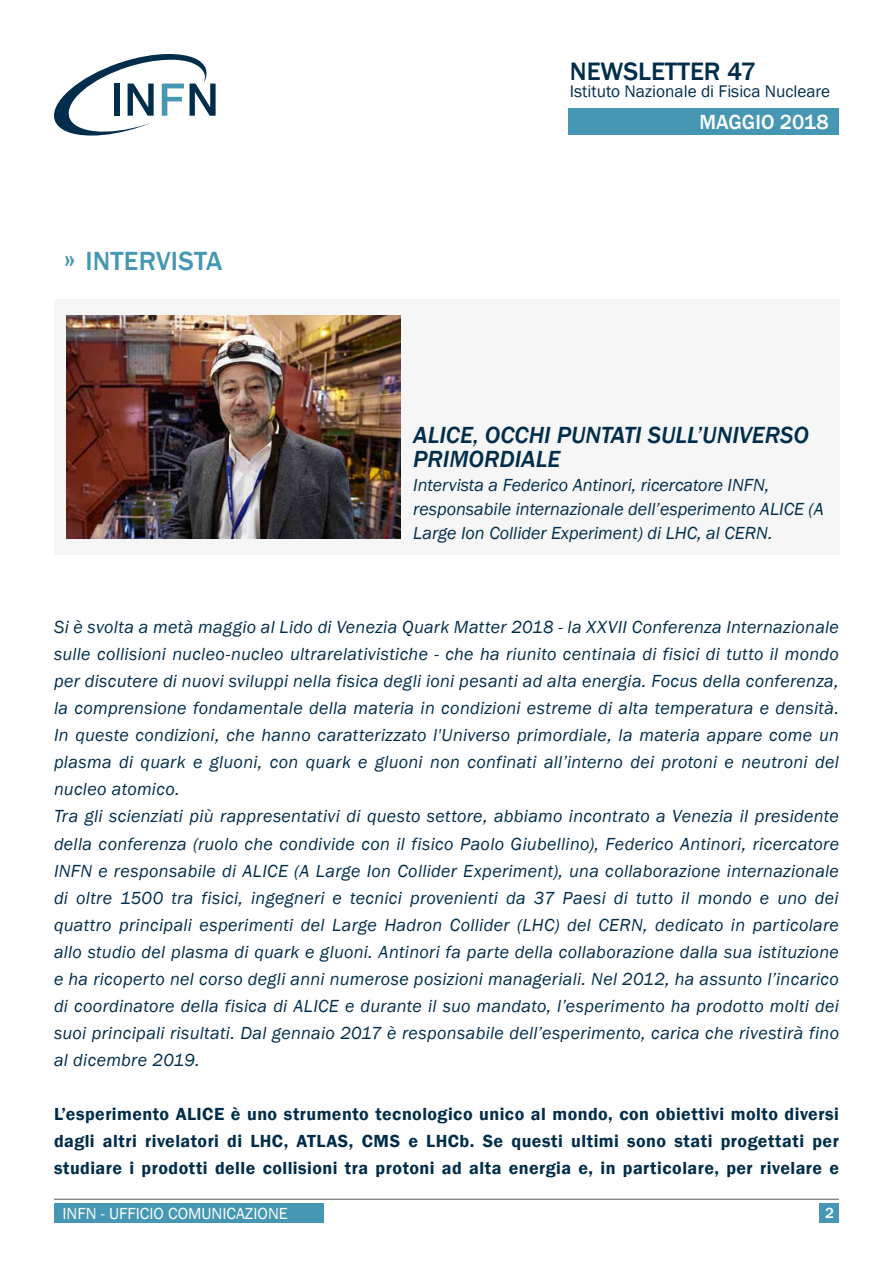
<style>
.page{position:relative;width:893px;height:1263px;background:#fff}
.page>*{position:absolute;margin:0;border:0;box-sizing:border-box;transform-origin:0 0}
.t1{font:500 27px "Franklin Gothic";letter-spacing:.01em;color:#4597b4}
.t2{font:500 25.95px "Franklin Gothic";color:#002d4b}
.t3{font:italic 500 24px/24px "Franklin Gothic";color:#002d4b}
.t4{font:500 21px "Franklin Gothic";color:#fff}
.t5{font:italic 18px/27px "Franklin Gothic";letter-spacing:.015em;color:#002d4b}
.t6{font:600 18px/27px "Franklin Gothic";letter-spacing:.025em;color:#002d4b;text-align:justify}
.t7{font:17.25px "Franklin Gothic";color:#002d4b}
.t8{font:16.5px "Franklin Gothic";color:#fff}
.t9{font:500 15px "Franklin Gothic";color:#fff}
.s1{font-size:36px}
</style>
<div class="page">
<div style="left:54px;top:300px;width:786px;height:255px;background:#f6f6f6"></div>
<div style="left:54px;top:1203px;width:269px;height:19px;background:#4597b4"></div>
<hr style="left:54px;top:1199px;width:785px;height:1px;background:#58585a">
<div style="left:820px;top:1203px;width:19px;height:19px;background:#4597b4"></div>
<div style="left:568px;top:108px;width:271px;height:27px;background:#4597b4"></div>
<svg style="left:54px;top:54px;width:162px;height:82px"></svg>
<img style="left:67px;top:315px;width:333px;height:224px">
<h1 class="t1" style="left:64px;top:245px;width:160px"><span class="s1">»</span> INTERVISTA</h1>
<h2 class="t2" style="left:570px;top:55px;width:188px">NEWSLETTER 47</h2>
<p class="t7" style="left:570px;top:80px;width:262px">Istituto Nazionale di Fisica Nucleare</p>
<p class="t4" style="left:699px;top:109px;width:131px">MAGGIO 2018</p>
<h3 class="t3" style="left:413px;top:423px;width:397px">ALICE, OCCHI PUNTATI SULL’UNIVERSO<br>PRIMORDIALE</h3>
<p class="t5" style="left:413px;top:473px;width:412px;line-height:24px">Intervista a Federico Antinori, ricercatore INFN, responsabile internazionale dell’esperimento ALICE (A<br>Large Ion Collider Experiment) di LHC, al CERN.</p>
<p class="t5" style="left:54px;top:614px;width:786px">Si è svolta a metà maggio al Lido di Venezia Quark Matter 2018 - la XXVII Conferenza Internazionale sulle collisioni nucleo-nucleo ultrarelativistiche - che ha riunito centinaia di fisici di tutto il mondo per discutere di nuovi sviluppi nella fisica degli ioni pesanti ad alta energia. Focus della conferenza, la comprensione fondamentale della materia in condizioni estreme di alta temperatura e densità.<br>In queste condizioni, che hanno caratterizzato l'Universo primordiale, la materia appare come un plasma di quark e gluoni, con quark e gluoni non confinati all’interno dei protoni e neutroni del nucleo atomico.<br>Tra gli scienziati più rappresentativi di questo settore, abbiamo incontrato a Venezia il presidente della conferenza (ruolo che condivide con il fisico Paolo Giubellino), Federico Antinori, ricercatore INFN e responsabile di ALICE (A Large Ion Collider Experiment), una collaborazione internazionale di oltre 1500 tra fisici, ingegneri e tecnici provenienti da 37 Paesi di tutto il mondo e uno dei quattro principali esperimenti del Large Hadron Collider (LHC) del CERN, dedicato in particolare allo studio del plasma di quark e gluoni. Antinori fa parte della collaborazione dalla sua istituzione e ha ricoperto nel corso degli anni numerose posizioni manageriali. Nel 2012, ha assunto l’incarico di coordinatore della fisica di ALICE e durante il suo mandato, l’esperimento ha prodotto molti dei suoi principali risultati. Dal gennaio 2017 è responsabile dell’esperimento, carica che rivestirà fino al dicembre 2019.</p>
<p class="t6" style="left:54px;top:1100px;width:787px">L’esperimento ALICE è uno strumento tecnologico unico al mondo, con obiettivi molto diversi dagli altri rivelatori di LHC, ATLAS, CMS e LHCb. Se questi ultimi sono stati progettati per studiare i prodotti delle collisioni tra protoni ad alta energia e, in particolare, per rivelare e</p>
<p class="t8" style="left:63px;top:1203px;width:227px">INFN - UFFICIO COMUNICAZIONE</p>
<p class="t9" style="left:825px;top:1204px;width:10px">2</p>
</div>
